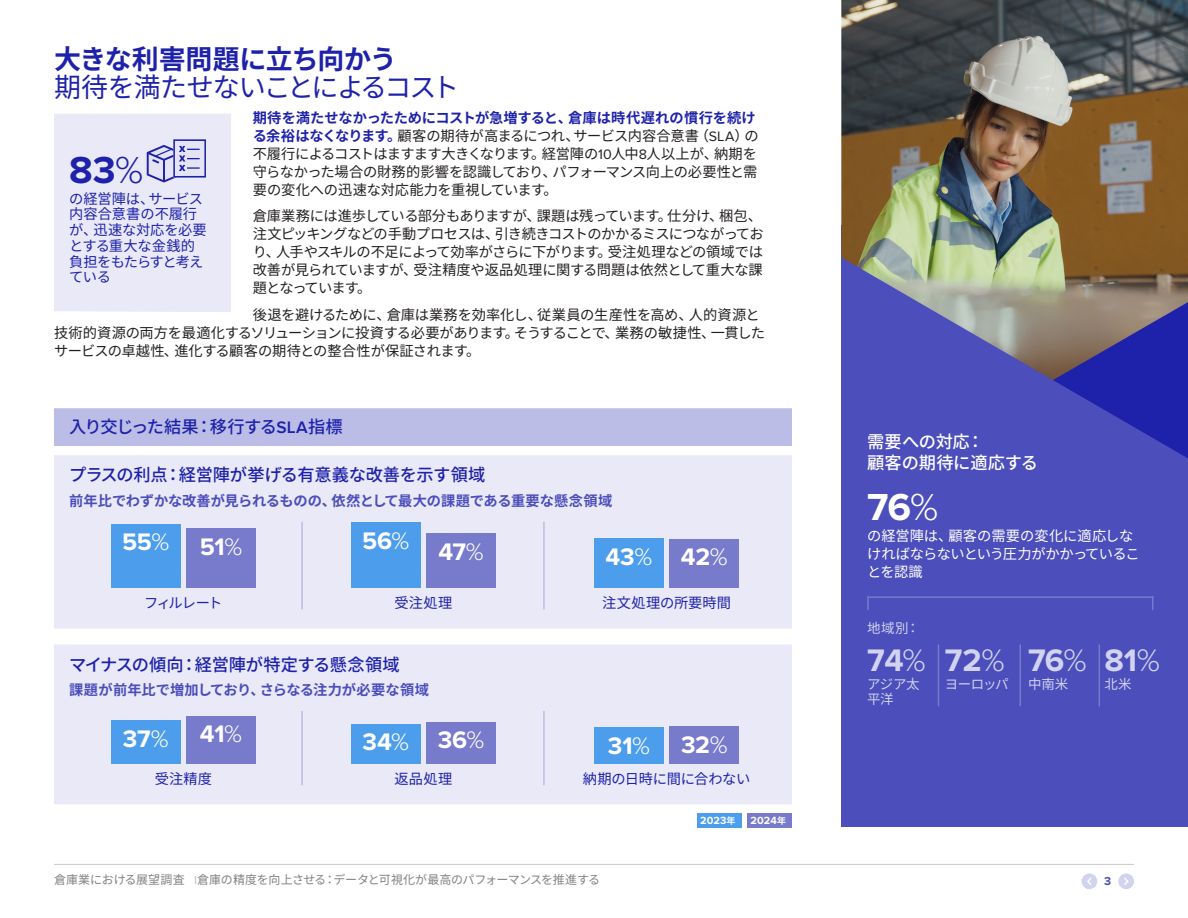
<style>
.page{position:relative;width:1188px;height:918px;background:#fff}
.page>*{position:absolute;margin:0;border:0;box-sizing:border-box;transform-origin:0 0}
.Body{font:700 39px "Proxima Nova";color:#1e22aa}
.Body-2{font:700 39px "Proxima Nova";color:#fff}
.Heading-1-Cover{font:700 32.25px "Proxima Nova";letter-spacing:-.005em;color:#d2d3ee}
.Subhead-2{font:27px "Noto Sans JP";letter-spacing:-.06em;color:#1e22aa}
.Subhead-2-2{font:700 27px "Noto Sans JP";letter-spacing:-.015em;color:#1e22aa}
.Body-3{font:700 24.75px "Proxima Nova";letter-spacing:-.005em;color:#fff}
.Body-4{font:500 17.25px "Noto Sans JP";letter-spacing:-.015em;color:#1e22aa}
.Body-5{font:500 17.25px "Noto Sans JP";letter-spacing:-.065em;color:#1e22aa}
.Body-6{font:500 17.25px/21px "Noto Sans JP";letter-spacing:-.005em;color:#fff}
.Body-7{font:14.25px/18px "Noto Sans JP";letter-spacing:-.02em;color:#231f20}
.Body-8{font:14.25px/15.8px "Noto Sans JP";letter-spacing:-.01em;color:#1e22aa}
.Body-9{font:700 14.25px "Noto Sans JP";letter-spacing:-.005em;color:#4b4ebb}
.Body-10{font:14.25px/18px "Noto Sans JP";letter-spacing:-.015em;color:#fff}
.Body-11{font:13.5px/15px "Noto Sans JP";letter-spacing:-.02em;color:#d2d3ee}
.t1{font:12px "Noto Sans JP";letter-spacing:-.015em;color:#808285}
.t2{font:700 12px "Proxima Nova";color:#4b4ebb}
.Body-12{font:700 10.8px "Proxima Nova";letter-spacing:.015em;color:#fff}
.s1{font-weight:700;color:#1e22aa}
.s2{font-family:"Proxima Nova"}
.s3{font-weight:300}
.s4{font-family:"Proxima Nova";font-weight:600}
.s5{font-family:"Noto Sans JP";font-size:9px}
.s6{font-family:"Proxima Nova";color:#bcbdc0}
</style>
<div class="page">
<div style="left:54px;top:644px;width:738px;height:160px;background:#e9e9f7"></div>
<hr style="left:54px;top:864px;width:1080px;height:1px;background:#c7c8ca">
<div style="left:1118px;top:874px;width:16px;height:15px;background:#d2d3ee;border-radius:50%"></div>
<svg style="left:1124px;top:877px;width:5px;height:9px"></svg>
<div style="left:1082px;top:874px;width:15px;height:15px;background:#d2d3ee;border-radius:50%"></div>
<svg style="left:1087px;top:877px;width:4px;height:8px"></svg>
<div style="left:841px;top:225px;width:347px;height:601px;background:#4b4ebb"></div>
<img style="left:841px;top:0;width:347px;height:380px">
<svg style="left:1053px;top:302px;width:135px;height:156px"></svg>
<div style="left:54px;top:455px;width:738px;height:174px;background:#e9e9f7"></div>
<hr style="left:301px;top:522px;width:2px;height:87px;background:#bbbde6">
<hr style="left:543px;top:522px;width:2px;height:87px;background:#bbbde6">
<hr style="left:301px;top:711px;width:2px;height:74px;background:#bbbde6">
<hr style="left:543px;top:711px;width:2px;height:74px;background:#bbbde6">
<hr style="left:867px;top:596px;width:286px;height:2px;background:#787acc">
<svg style="left:867px;top:596px;width:2px;height:14px"></svg>
<svg style="left:1152px;top:598px;width:1px;height:12px"></svg>
<hr style="left:938px;top:644px;width:1px;height:62px;background:#787acc">
<hr style="left:1020px;top:644px;width:1px;height:62px;background:#787acc">
<hr style="left:1099px;top:644px;width:1px;height:62px;background:#787acc">
<div style="left:54px;top:114px;width:177px;height:198px;background:#e9e9f7"></div>
<div style="left:54px;top:408px;width:738px;height:38px;background:#bbbde6"></div>
<div style="left:747px;top:813px;width:45px;height:15px;background:#787acc"></div>
<div style="left:698px;top:813px;width:44px;height:15px;background:#4d9ded"></div>
<div style="left:111px;top:524px;width:70px;height:64px;background:#4d9ded"></div>
<div style="left:186px;top:529px;width:70px;height:59px;background:#787acc"></div>
<div style="left:351px;top:523px;width:70px;height:65px;background:#4d9ded"></div>
<div style="left:426px;top:533px;width:70px;height:55px;background:#787acc"></div>
<div style="left:594px;top:538px;width:70px;height:50px;background:#4d9ded"></div>
<div style="left:669px;top:539px;width:70px;height:49px;background:#787acc"></div>
<div style="left:111px;top:721px;width:70px;height:43px;background:#4d9ded"></div>
<div style="left:186px;top:716px;width:70px;height:48px;background:#787acc"></div>
<div style="left:351px;top:724px;width:70px;height:40px;background:#4d9ded"></div>
<div style="left:426px;top:722px;width:70px;height:42px;background:#787acc"></div>
<div style="left:594px;top:728px;width:70px;height:36px;background:#4d9ded"></div>
<div style="left:669px;top:726px;width:70px;height:38px;background:#787acc"></div>
<p class="Subhead-2-2" style="left:54px;top:44px;width:344px">大きな利害問題に立ち向かう</p>
<p class="Subhead-2" style="left:54px;top:72px;width:407px">期待を満たせないことによるコスト</p>
<p class="Body-7" style="left:253px;top:109px;width:507px"><span class="s1">期待を満たせなかったためにコストが急増すると、倉庫は時代遅れの慣行を続ける余裕はなくなります。</span>顧客の期待が高まるにつれ、サービス内容合意書（<span class="s2">SLA</span>）の不履行によるコストはますます大きくなります。経営陣の<span class="s2">10</span>人中<span class="s2">8</span>人以上が、納期を守らなかった場合の財務的影響を認識しており、パフォーマンス向上の必要性と需要の変化への迅速な対応能力を重視しています。</p>
<p class="Body-7" style="left:253px;top:208px;width:512px;text-align:justify">倉庫業務には進歩している部分もありますが、課題は残っています。仕分け、梱包、注文ピッキングなどの手動プロセスは、引き続きコストのかかるミスにつながっており、人手やスキルの不足によって効率がさらに下がります。受注処理などの領域では改善が見られていますが、受注精度や返品処理に関する問題は依然として重大な課題となっています。</p>
<p class="Body-7" style="left:54px;top:306px;width:712px;text-indent:199px">後退を避けるために、倉庫は業務を効率化し、従業員の生産性を高め、人的資源と技術的資源の両方を最適化するソリューションに投資する必要があります。そうすることで、業務の敏捷性、一貫したサービスの卓越性、進化する顧客の期待との整合性が保証されます。</p>
<p class="Body" style="left:69px;top:147px;width:75px">83<span class="s3">%</span></p>
<p class="Body-8" style="left:69px;top:191px;width:139px">の経営陣は、サービス内容合意書の不履行が、迅速な対応を必要とする重大な金銭的負担をもたらすと考えている</p>
<p class="Body-5" style="left:69px;top:417px;width:275px">入り交じった結果：移行する<span class="s4">SLA</span>指標</p>
<p class="Body-4" style="left:69px;top:465px;width:417px">プラスの利点：経営陣が挙げる有意義な改善を示す領域</p>
<p class="Body-9" style="left:69px;top:493px;width:545px">前年比でわずかな改善が見られるものの、依然として最大の課題である重要な懸念領域</p>
<p class="Body-3" style="left:122px;top:528px;width:49px">55<span class="s3">%</span></p>
<p class="Body-3" style="left:200px;top:532px;width:44px">51<span class="s3">%</span></p>
<p class="Body-3" style="left:362px;top:527px;width:49px">56<span class="s3">%</span></p>
<p class="Body-3" style="left:438px;top:537px;width:47px">47<span class="s3">%</span></p>
<p class="Body-3" style="left:605px;top:542px;width:48px">43<span class="s3">%</span></p>
<p class="Body-3" style="left:681px;top:542px;width:48px">42<span class="s3">%</span></p>
<p class="Body-8" style="left:144px;top:595px;width:80px">フィルレート</p>
<p class="Body-8" style="left:394px;top:595px;width:59px">受注処理</p>
<p class="Body-8" style="left:602px;top:595px;width:130px">注文処理の所要時間</p>
<p class="Body-4" style="left:69px;top:655px;width:332px">マイナスの傾向：経営陣が特定する懸念領域</p>
<p class="Body-9" style="left:69px;top:682px;width:361px">課題が前年比で増加しており、さらなる注力が必要な領域</p>
<p class="Body-3" style="left:123px;top:724px;width:47px">37<span class="s3">%</span></p>
<p class="Body-3" style="left:200px;top:720px;width:44px">41<span class="s3">%</span></p>
<p class="Body-3" style="left:363px;top:728px;width:48px">34<span class="s3">%</span></p>
<p class="Body-3" style="left:438px;top:726px;width:48px">36<span class="s3">%</span></p>
<p class="Body-3" style="left:608px;top:731px;width:44px">31<span class="s3">%</span></p>
<p class="Body-3" style="left:681px;top:730px;width:48px">32<span class="s3">%</span></p>
<p class="Body-8" style="left:155px;top:771px;width:59px">受注精度</p>
<p class="Body-8" style="left:395px;top:771px;width:59px">返品処理</p>
<p class="Body-8" style="left:583px;top:771px;width:169px">納期の日時に間に合わない</p>
<p class="Body-12" style="left:700px;top:814px;width:37px">2023<span class="s5">年</span></p>
<p class="Body-12" style="left:750px;top:814px;width:37px">2024<span class="s5">年</span></p>
<p class="Body-6" style="left:867px;top:431px;width:172px">需要への対応：<br>顧客の期待に適応する</p>
<p class="Body-2" style="left:867px;top:485px;width:72px">76<span class="s3">%</span></p>
<p class="Body-10" style="left:867px;top:527px;width:274px">の経営陣は、顧客の需要の変化に適応しなければならないという圧力がかかっていることを認識</p>
<p class="Body-11" style="left:867px;top:621px;width:54px">地域別：</p>
<p class="Heading-1-Cover" style="left:867px;top:642px;width:60px">74<span class="s3">%</span></p>
<p class="Body-11" style="left:867px;top:677px;width:54px">アジア太平洋</p>
<p class="Heading-1-Cover" style="left:945px;top:642px;width:61px">72<span class="s3">%</span></p>
<p class="Body-11" style="left:945px;top:677px;width:65px">ヨーロッパ</p>
<p class="Heading-1-Cover" style="left:1028px;top:642px;width:60px">76<span class="s3">%</span></p>
<p class="Body-11" style="left:1028px;top:677px;width:42px">中南米</p>
<p class="Heading-1-Cover" style="left:1104px;top:642px;width:57px">81<span class="s3">%</span></p>
<p class="Body-11" style="left:1104px;top:677px;width:29px">北米</p>
<p class="t1" style="left:54px;top:873px;width:548px">倉庫業における展望調査 <span class="s6">I</span>倉庫の精度を向上させる：データと可視化が最高のパフォーマンスを推進する</p>
<p class="t2" style="left:1104px;top:874px;width:9px">3</p>
</div>
